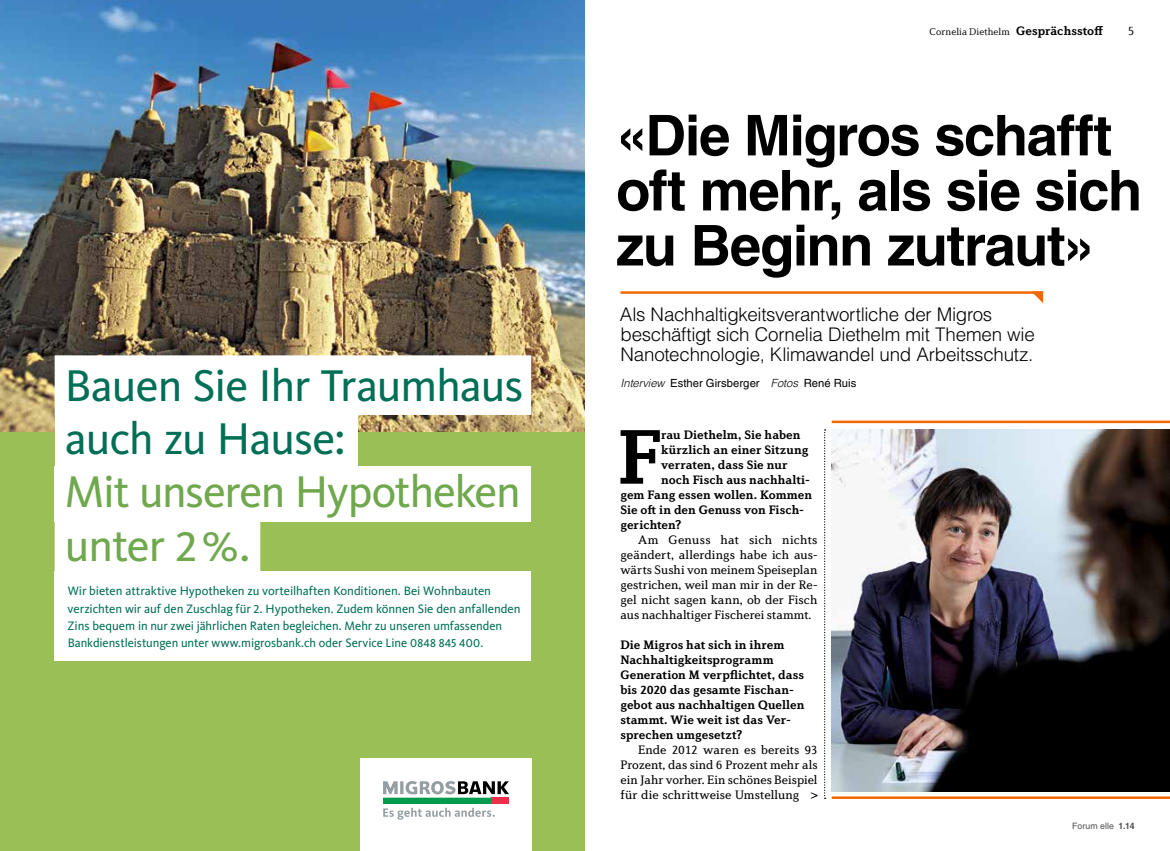
<style>
.page{position:relative;width:1170px;height:851px;background:#fff}
.page>*{position:absolute;margin:0;border:0;box-sizing:border-box;transform-origin:0 0}
.t1{font:700 78.62px "Diverda Serif LT Std";color:#000}
.t2{font:700 56.25px/55px "Helvetica";letter-spacing:-.03em;color:#000}
.t3{font:46px/53.4px "Migrosbank Kievit";letter-spacing:-.02em;color:#006f56}
.t4{font:46px/53.4px "Migrosbank Kievit";letter-spacing:-.03em;color:#6fa84d}
.t5{font:300 18.75px/20px "Helvetica";letter-spacing:-.015em;color:#000}
.t6{font:12.62px/17.2px "Migrosbank Kievit";letter-spacing:-.005em;color:#006f56}
.t7{font:700 12.5px/15px "Diverda Serif LT Std";color:#000}
.t8{font:12.5px/15px "Diverda Serif LT Std";color:#000;text-align:justify}
.t9{font:300 12.5px "Diverda Serif LT Std";color:#000}
.t10{font:11.25px "Helvetica";letter-spacing:.005em;color:#000}
.t11{font:300 10px "Diverda Serif LT Std";letter-spacing:.005em;color:#000}
.t12{font:8.75px "Helvetica";letter-spacing:.015em;color:#4f4e4f}
.s1{font-weight:700;font-size:12.5px}
.s2{font-weight:300;font-style:italic}
.s3{font-weight:700}
</style>
<div class="page">
<div style="left:0;top:431px;width:585px;height:419px;background:#9abf56"></div>
<div style="left:360px;top:758px;width:171px;height:92px;background:#fff"></div>
<svg style="left:383px;top:781px;width:126px;height:38px"></svg>
<img style="left:0;top:0;width:585px;height:431px">
<div style="left:55px;top:570px;width:476px;height:90px;background:#fff"></div>
<svg style="left:55px;top:355px;width:476px;height:216px;fill:#fff"></svg>
<hr style="left:620px;top:291px;width:422px;height:3px;background:#f36700">
<svg style="left:824px;top:429px;width:1px;height:369px"></svg>
<svg style="left:1031px;top:291px;width:11px;height:11px"></svg>
<hr style="left:831px;top:796px;width:338px;height:2px;background:#f36700">
<hr style="left:831px;top:420px;width:338px;height:3px;background:#f36700">
<img style="left:831px;top:429px;width:338px;height:362px">
<h3 class="t3" style="left:65px;top:359px;width:460px">Bauen Sie Ihr Traumhaus auch zu Hause:</h3>
<h3 class="t4" style="left:65px;top:466px;width:457px">Mit unseren Hypotheken unter 2%.</h3>
<p class="t6" style="left:68px;top:582px;width:454px">Wir bieten attraktive Hypotheken zu vorteilhaften Konditionen. Bei Wohnbauten verzichten wir auf den Zuschlag für 2. Hypotheken. Zudem können Sie den anfallenden Zins bequem in nur zwei jährlichen Raten begleichen. Mehr zu unseren umfassenden Bankdienstleistungen unter www.migrosbank.ch oder Service Line 0848 845 400.</p>
<p class="t11" style="left:929px;top:26px;width:175px">Cornelia Diethelm <span class="s1">Gesprächsstoff</span></p>
<p class="t9" style="left:1127px;top:24px;width:8px">5</p>
<h2 class="t2" style="left:616px;top:107px;width:527px">«Die Migros schafft oft mehr, als sie sich zu Beginn zutraut»</h2>
<h3 class="t5" style="left:620px;top:304px;width:416px">Als Nachhaltigkeitsverantwortliche der Migros beschäftigt sich Cornelia Diethelm mit Themen wie<br>Nanotechnologie, Klimawandel und Arbeitsschutz.</h3>
<p class="t10" style="left:620px;top:376px;width:237px"><span class="s2">Interview</span> Esther Girsberger <span class="s2">Fotos</span> René Ruis</p>
<h1 class="t1" style="left:617px;top:409px;width:45px">F</h1>
<p class="t7" style="left:661px;top:426px;width:141px">rau Diethelm, Sie haben</p>
<p class="t7" style="left:661px;top:441px;width:149px">kürzlich an einer Sitzung</p>
<p class="t7" style="left:661px;top:456px;width:128px">verraten, dass Sie nur</p>
<p class="t7" style="left:661px;top:471px;width:150px">noch Fisch aus nachhalti-</p>
<p class="t7" style="left:620px;top:486px;width:193px">gem Fang essen wollen. Kommen</p>
<p class="t7" style="left:620px;top:501px;width:185px">Sie oft in den Genuss von Fisch-</p>
<p class="t7" style="left:620px;top:516px;width:63px">gerichten?</p>
<p class="t8" style="left:620px;top:531px;width:199px;text-indent:18px">Am Genuss hat sich nichts geändert, allerdings habe ich aus&shy;wärts Sushi von meinem Speiseplan gestrichen, weil man mir in der Re&shy;gel nicht sagen kann, ob der Fisch aus nachhaltiger Fischerei stammt.</p>
<p class="t7" style="left:620px;top:636px;width:185px">Die Migros hat sich in ihrem<br>Nachhaltigkeitsprogramm<br>Generation M verpflichtet, dass bis 2020 das gesamte Fischan&shy;gebot aus nachhaltigen Quellen stammt. Wie weit ist das Ver&shy;sprechen umgesetzt?</p>
<p class="t8" style="left:620px;top:741px;width:199px;text-indent:18px">Ende 2012 waren es bereits 93<br>Prozent, das sind 6 Prozent mehr als ein Jahr vorher. Ein schönes Beispiel für die schrittweise Umstellung</p>
<p class="t8" style="left:810px;top:786px;width:10px">&gt;</p>
<p class="t12" style="left:1072px;top:820px;width:64px">Forum elle <span class="s3">1.14</span></p>
</div>
